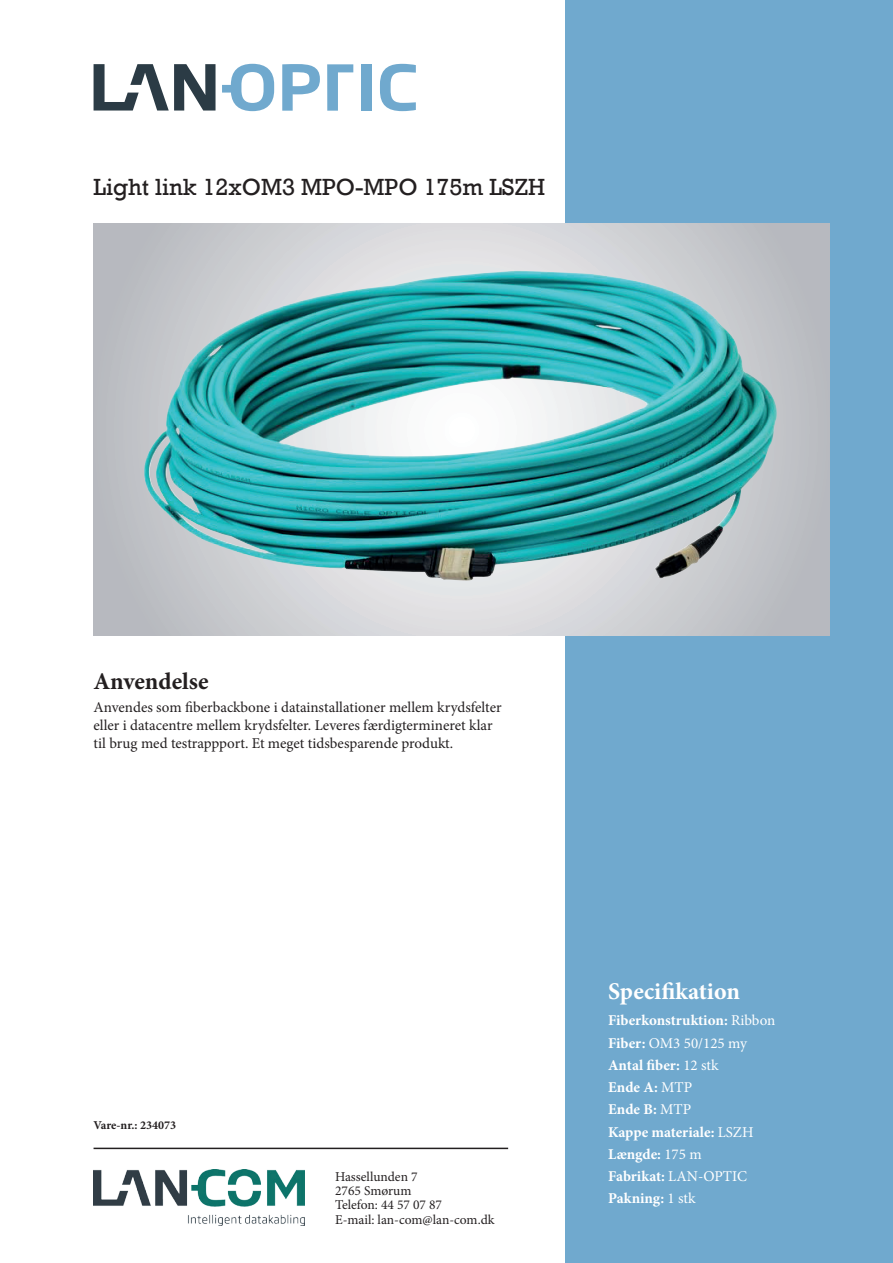
<style>
.page{position:relative;width:893px;height:1263px;background:#fff}
.page>*{position:absolute;margin:0;border:0;box-sizing:border-box;transform-origin:0 0}
.t1{font:24px "Rockwell";color:#231f20}
.t2{font:700 24px "Minion Pro";color:#fff}
.t3{font:700 24px "Minion Pro";letter-spacing:-.005em;color:#231f20}
.t4{font:15px/18px "Minion Pro";color:#231f20}
.t5{font:700 15px/22.2px "Minion Pro";color:#fff}
.t6{font:13.5px/14.2px "Minion Pro";color:#231f20}
.t7{font:700 12px "Minion Pro";color:#231f20}
.s1{font-weight:400}
</style>
<div class="page">
<div style="left:566px;top:0;width:327px;height:1263px;background:#70a9ce"></div>
<svg style="left:94px;top:223px;width:735px;height:413px;background:#c8c9cd"></svg>
<svg style="left:282px;top:64px;width:38px;height:47px"></svg>
<svg style="left:327px;top:64px;width:26px;height:47px"></svg>
<div style="left:362px;top:64px;width:10px;height:47px;background:#70a9ce"></div>
<svg style="left:380px;top:64px;width:36px;height:47px"></svg>
<svg style="left:94px;top:64px;width:122px;height:47px"></svg>
<svg style="left:222px;top:64px;width:52px;height:47px"></svg>
<img style="left:137px;top:271px;width:643px;height:311px">
<img style="left:94px;top:1169px;width:210px;height:56px">
<hr style="left:94px;top:1147px;width:414px;height:2px;background:#231f20">
<h1 class="t1" style="left:94px;top:173px;width:453px">Light link 12xOM3 MPO-MPO 175m LSZH</h1>
<h1 class="t3" style="left:94px;top:665px;width:117px">Anvendelse</h1>
<p class="t4" style="left:94px;top:698px;width:410px">Anvendes som fiberbackbone i datainstallationer mellem krydsfelter eller i datacentre mellem krydsfelter. Leveres færdigtermineret klar til brug med testrappport. Et meget tidsbesparende produkt.</p>
<p class="t7" style="left:94px;top:1117px;width:84px">Vare-nr.: 234073</p>
<p class="t6" style="left:335px;top:1169px;width:161px">Hassellunden 7<br>2765 Smørum<br>Telefon: 44 57 07 87<br>E-mail: lan-com@lan-com.dk</p>
<h1 class="t2" style="left:608px;top:974px;width:133px">Specifikation</h1>
<p class="t5" style="left:608px;top:1009px;width:169px">Fiberkonstruktion: <span class="s1">Ribbon<br></span>Fiber: <span class="s1">OM3 50/125 my<br></span>Antal fiber: <span class="s1">12 stk<br></span>Ende A: <span class="s1">MTP<br></span>Ende B: <span class="s1">MTP<br></span>Kappe materiale: <span class="s1">LSZH<br></span>Længde: <span class="s1">175 m<br></span>Fabrikat: <span class="s1">LAN-OPTIC<br></span>Pakning: <span class="s1">1 stk</span></p>
</div>
